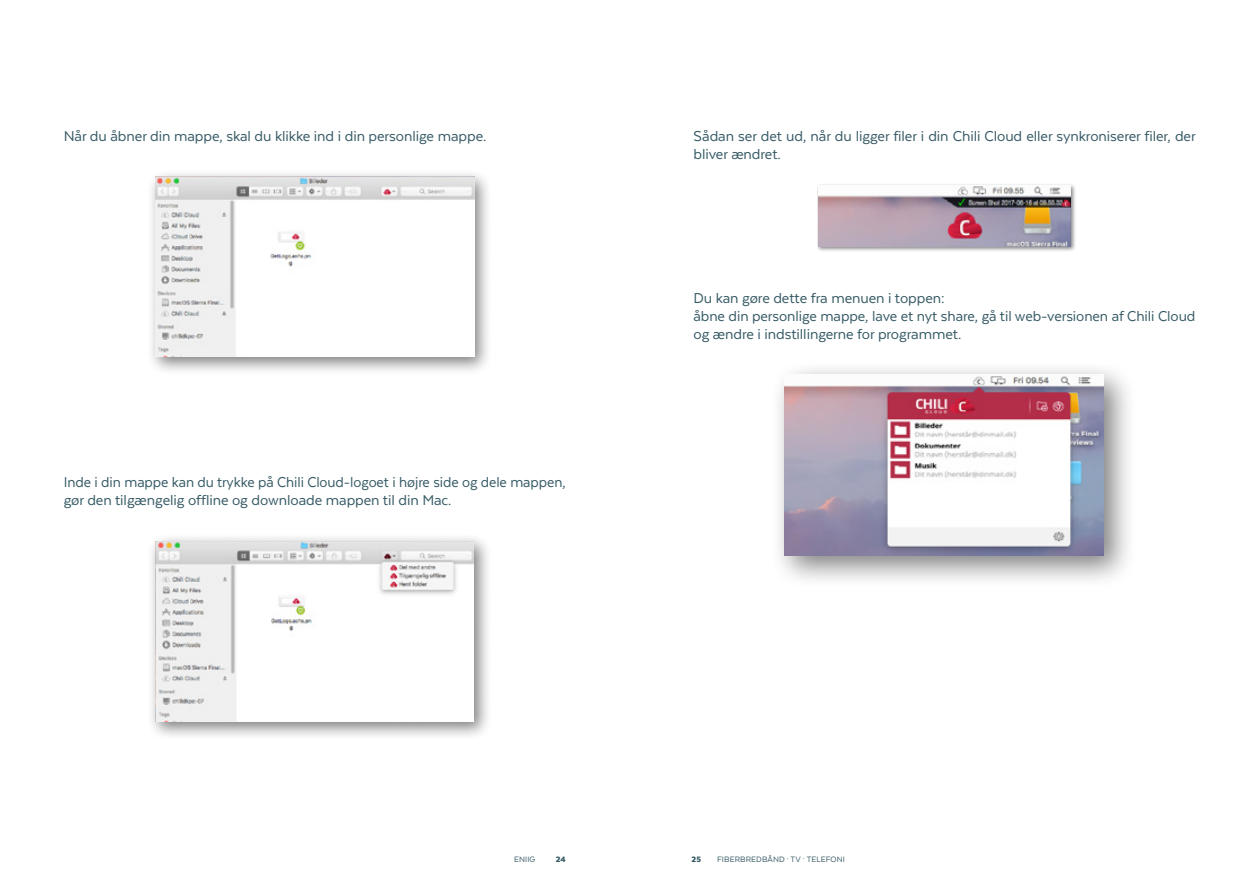
<style>
.page{position:relative;width:1259px;height:893px;background:#fff}
.page>*{position:absolute;margin:0;border:0;box-sizing:border-box;transform-origin:0 0}
.t1{font:16.5px/18px "Texta";letter-spacing:-.005em;color:#355964}
.t2{font:9px "Texta";letter-spacing:.01em;color:#355964}
.t3{font:900 9px "Texta";color:#355964}
</style>
<div class="page">
<div style="left:769px;top:360px;width:368px;height:229px;background:#000;opacity:.5"></div>
<img style="left:784px;top:375px;width:320px;height:181px">
<div style="left:146px;top:168px;width:347px;height:207px;background:#000;opacity:.5"></div>
<img style="left:155px;top:177px;width:319px;height:180px">
<div style="left:146px;top:533px;width:347px;height:207px;background:#000;opacity:.5"></div>
<img style="left:156px;top:542px;width:318px;height:180px">
<div style="left:816px;top:184px;width:260px;height:68px;background:#000;opacity:.5"></div>
<img style="left:818px;top:185px;width:252px;height:62px">
<p class="t1" style="left:64px;top:127px;width:424px">Når du åbner din mappe, skal du klikke ind i din personlige mappe.</p>
<p class="t1" style="left:693px;top:127px;width:504px">Sådan ser det ud, når du ligger filer i din Chili Cloud eller synkroniserer filer, der bliver ændret.</p>
<p class="t1" style="left:64px;top:473px;width:503px">Inde i din mappe kan du trykke på Chili Cloud-logoet i højre side og dele mappen, gør den tilgængelig offline og downloade mappen til din Mac.</p>
<p class="t1" style="left:693px;top:289px;width:503px">Du kan gøre dette fra menuen i toppen:<br>åbne din personlige mappe, lave et nyt share, gå til web-versionen af Chili Cloud og ændre i indstillingerne for programmet.</p>
<p class="t2" style="left:514px;top:854px;width:23px">ENIIG</p>
<p class="t3" style="left:556px;top:854px;width:12px">24</p>
<p class="t3" style="left:691px;top:854px;width:11px">25</p>
<p class="t2" style="left:717px;top:854px;width:129px">FIBERBREDBÅND · TV · TELEFONI</p>
</div>
